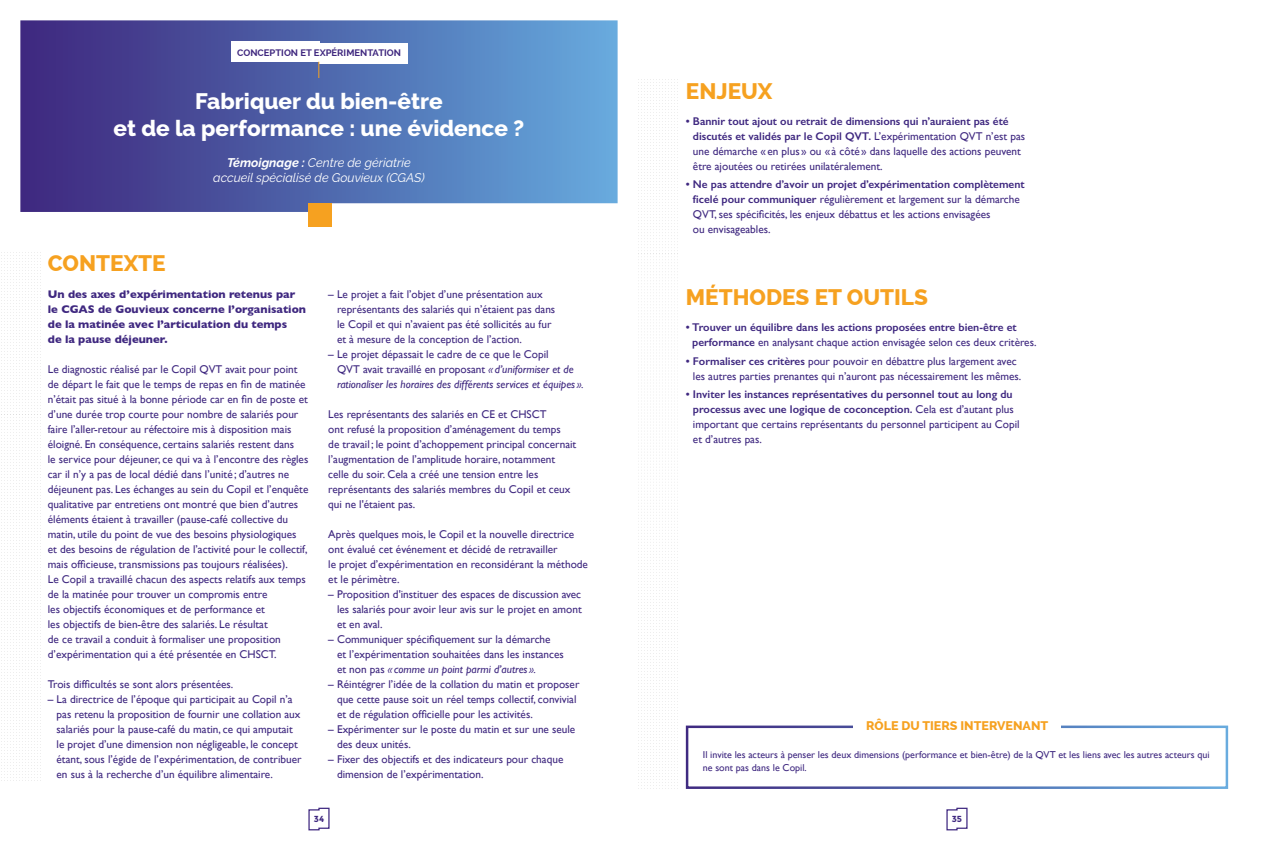
<style>
.page{position:relative;width:1276px;height:851px;background:#fff}
.page>*{position:absolute;margin:0;border:0;box-sizing:border-box;transform-origin:0 0}
.t1{font:800 22.5px/27px "Raleway";color:#fff;text-align:center}
.t2{font:800 22.5px "Raleway";color:#f6a120}
.t3{font:italic 12.5px/15px "Raleway";color:#fff;text-align:center}
.t4{font:800 12.5px "Raleway";color:#f6a120}
.t5{font:11.25px/15px "Gill Sans";color:#3f2880}
.t6{font:600 11.25px/15px "Gill Sans";color:#3f2880}
.t7{font:italic 11.25px/15px "Gill Sans";color:#3f2880}
.t8{font:700 11.25px/15px "Gill Sans";color:#3f2880}
.t9{font:10px/13.1px "Gill Sans";color:#3f2880}
.t10{font:700 9.38px "Raleway";color:#3f277e}
.t11{font:700 8.75px "Montserrat";color:#3f2880}
.s1{font-weight:700}
.s2{font-weight:600}
.s3{font-weight:400}
.s4{font-style:normal}
.s5{font-style:italic}
</style>
<div class="page">
<svg style="left:308px;top:807px;width:22px;height:23px"></svg>
<svg style="left:946px;top:807px;width:22px;height:23px"></svg>
<img style="left:638px;top:79px;width:40px;height:626px">
<img style="left:638px;top:254px;width:40px;height:15px">
<img style="left:638px;top:80px;width:40px;height:15px">
<img style="left:638px;top:722px;width:65px;height:67px">
<img style="left:638px;top:707px;width:40px;height:13px">
<img style="left:1px;top:267px;width:40px;height:514px">
<img style="left:1px;top:414px;width:40px;height:15px">
<img style="left:1px;top:252px;width:40px;height:13px">
<svg style="left:20px;top:20px;width:597px;height:192px;background:#546aae"></svg>
<div style="left:309px;top:203px;width:23px;height:23px;background:#f6a120"></div>
<div style="left:686px;top:725px;width:542px;height:63px;border:2px solid #fff"></div>
<div style="left:853px;top:715px;width:207px;height:18px;background:#fff"></div>
<div style="left:231px;top:42px;width:88px;height:20px;background:#fff"></div>
<div style="left:319px;top:44px;width:88px;height:20px;background:#fff"></div>
<svg style="left:318px;top:62px;width:1px;height:16px"></svg>
<p class="t10" style="left:237px;top:47px;width:165px">CONCEPTION ET EXPÉRIMENTATION</p>
<h1 class="t1" style="left:114px;top:88px;width:412px">Fabriquer du bien-être<br>et de la performance : une évidence ?</h1>
<p class="t3" style="left:213px;top:155px;width:213px"><span class="s1">Témoignage :</span> Centre de gériatrie accueil spécialisé de Gouvieux (CGAS)</p>
<h1 class="t2" style="left:686px;top:78px;width:88px">ENJEUX</h1>
<p class="t5" style="left:693px;top:113px;width:334px;text-indent:-7px"><span class="s2">• Bannir tout ajout ou retrait de dimensions qui n’auraient pas été discutés et validés par le Copil QVT.</span> L’expérimentation QVT n’est pas une démarche « en plus » ou « à côté » dans laquelle des actions peuvent être ajoutées ou retirées unilatéralement.</p>
<p class="t5" style="left:693px;top:177px;width:333px;text-indent:-7px"><span class="s2">• Ne pas attendre d’avoir un projet d’expérimentation complètement ficelé pour communiquer</span> régulièrement et largement sur la démarche QVT, ses spécificités, les enjeux débattus et les actions envisagées<br>ou envisageables.</p>
<h1 class="t2" style="left:48px;top:250px;width:119px">CONTEXTE</h1>
<p class="t8" style="left:48px;top:286px;width:260px">Un des axes d’expérimentation retenus par le CGAS de Gouvieux concerne l’organisation de la matinée avec l’articulation du temps<br>de la pause déjeuner.</p>
<p class="t5" style="left:48px;top:361px;width:262px">Le diagnostic réalisé par le Copil QVT avait pour point de départ le fait que le temps de repas en fin de matinée n’était pas situé à la bonne période car en fin de poste et d’une durée trop courte pour nombre de salariés pour faire l’aller-retour au réfectoire mis à disposition mais éloigné. En conséquence, certains salariés restent dans<br>le service pour déjeuner, ce qui va à l’encontre des règles car il n’y a pas de local dédié dans l’unité ; d’autres ne déjeunent pas. Les échanges au sein du Copil et l’enquête qualitative par entretiens ont montré que bien d’autres éléments étaient à travailler (pause-café collective du matin, utile du point de vue des besoins physiologiques<br>et des besoins de régulation de l’activité pour le collectif, mais officieuse, transmissions pas toujours réalisées).<br>Le Copil a travaillé chacun des aspects relatifs aux temps de la matinée pour trouver un compromis entre<br>les objectifs économiques et de performance et<br>les objectifs de bien-être des salariés. Le résultat<br>de ce travail a conduit à formaliser une proposition d’expérimentation qui a été présentée en CHSCT.</p>
<p class="t5" style="left:48px;top:676px;width:187px">Trois difficultés se sont alors présentées.</p>
<p class="t5" style="left:57px;top:691px;width:246px;text-indent:-9px">– La directrice de l’époque qui participait au Copil n’a pas retenu la proposition de fournir une collation aux salariés pour la pause-café du matin, ce qui amputait le projet d’une dimension non négligeable, le concept étant, sous l’égide de l’expérimentation, de contribuer en sus à la recherche d’un équilibre alimentaire.</p>
<h1 class="t2" style="left:686px;top:285px;width:244px">MÉTHODES ET OUTILS</h1>
<p class="t6" style="left:692px;top:320px;width:346px;text-indent:-6px">• Trouver un équilibre dans les actions proposées entre bien-être et performance <span class="s3">en analysant chaque action envisagée selon ces deux critères.</span></p>
<p class="t5" style="left:693px;top:353px;width:330px;text-indent:-7px"><span class="s2">• Formaliser ces critères</span> pour pouvoir en débattre plus largement avec les autres parties prenantes qui n’auront pas nécessairement les mêmes.</p>
<p class="t6" style="left:693px;top:387px;width:328px;text-indent:-7px">• Inviter les instances représentatives du personnel tout au long du processus avec une logique de coconception. <span class="s3">Cela est d’autant plus important que certains représentants du personnel participent au Copil et d’autres pas.</span></p>
<p class="t5" style="left:337px;top:286px;width:220px;text-indent:-9px">– Le projet a fait l’objet d’une présentation aux représentants des salariés qui n’étaient pas dans le Copil et qui n’avaient pas été sollicités au fur et à mesure de la conception de l’action.</p>
<p class="t7" style="left:337px;top:346px;width:248px;text-indent:-9px"><span class="s4">– Le projet dépassait le cadre de ce que le Copil<br>QVT avait travaillé en proposant</span> « d’uniformiser et de rationaliser les horaires des différents services et équipes ».</p>
<p class="t5" style="left:328px;top:406px;width:249px">Les représentants des salariés en CE et CHSCT<br>ont refusé la proposition d’aménagement du temps<br>de travail ; le point d’achoppement principal concernait l’augmentation de l’amplitude horaire, notamment celle du soir. Cela a créé une tension entre les représentants des salariés membres du Copil et ceux qui ne l'étaient pas.</p>
<p class="t5" style="left:328px;top:526px;width:261px">Après quelques mois, le Copil et la nouvelle directrice ont évalué cet événement et décidé de retravailler<br>le projet d’expérimentation en reconsidérant la méthode et le périmètre.</p>
<p class="t5" style="left:337px;top:586px;width:246px;text-align:justify;text-indent:-9px">– Proposition d'instituer des espaces de discussion avec les salariés pour avoir leur avis sur le projet en amont et en aval.</p>
<p class="t5" style="left:337px;top:631px;width:228px;text-indent:-9px">– Communiquer spécifiquement sur la démarche<br>et l’expérimentation souhaitées dans les instances et non pas <span class="s5">« comme un point parmi d’autres ».</span></p>
<p class="t5" style="left:337px;top:676px;width:244px;text-indent:-9px">– Réintégrer l’idée de la collation du matin et proposer que cette pause soit un réel temps collectif, convivial et de régulation officielle pour les activités.</p>
<p class="t5" style="left:337px;top:721px;width:240px;text-indent:-9px">– Expérimenter sur le poste du matin et sur une seule des deux unités.</p>
<p class="t5" style="left:337px;top:751px;width:228px;text-indent:-9px">– Fixer des objectifs et des indicateurs pour chaque dimension de l’expérimentation.</p>
<p class="t9" style="left:703px;top:747px;width:508px">Il invite les acteurs à penser les deux dimensions (performance et bien-être) de la QVT et les liens avec les autres acteurs qui ne sont pas dans le Copil.</p>
<p class="t4" style="left:866px;top:718px;width:184px">RÔLE DU TIERS INTERVENANT</p>
<p class="t11" style="left:314px;top:813px;width:12px">34</p>
<p class="t11" style="left:951px;top:813px;width:12px">35</p>
</div>
